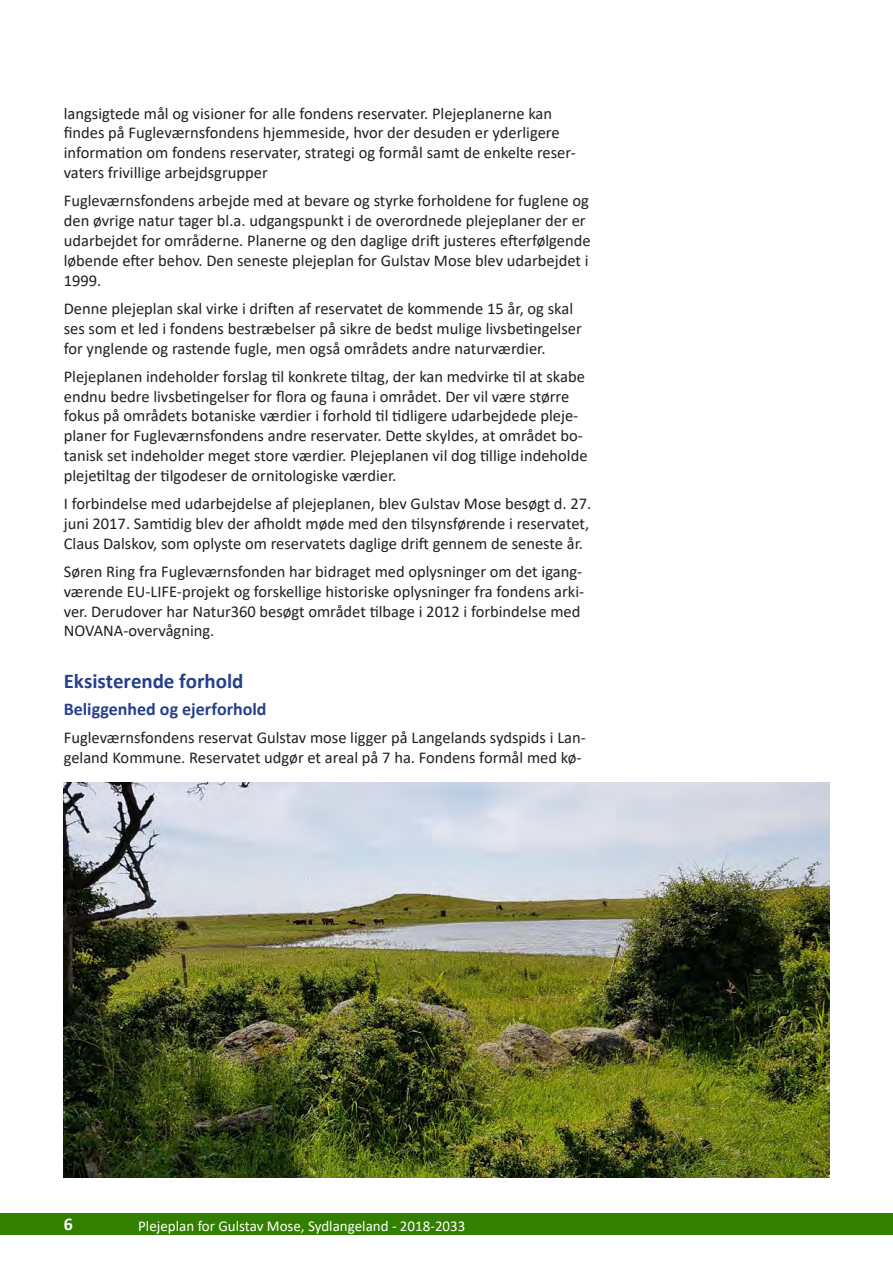
<style>
.page{position:relative;width:893px;height:1263px;background:#fff}
.page>*{position:absolute;margin:0;border:0;box-sizing:border-box;transform-origin:0 0}
.t1{font:700 21px "Calibri";color:#253f8e}
.t2{font:700 18px "Calibri";color:#253f8e}
.t3{font:700 18px "Calibri";color:#fff}
.t4{font:16.5px/19.8px "Calibri";color:#231f20}
.t5{font:15px "Calibri";color:#fff}
</style>
<div class="page">
<div style="left:0;top:1213px;width:893px;height:22px;background:#338000"></div>
<img style="left:64px;top:782px;width:765px;height:396px">
<p class="t4" style="left:64px;top:103px;width:513px">langsigtede mål og visioner for alle fondens reservater. Plejeplanerne kan findes på Fugleværnsfondens hjemmeside, hvor der desuden er yderligere information om fondens reservater, strategi og formål samt de enkelte reser&shy;vaters frivillige arbejdsgrupper</p>
<p class="t4" style="left:64px;top:191px;width:528px">Fugleværnsfondens arbejde med at bevare og styrke forholdene for fuglene og den øvrige natur tager bl.a. udgangspunkt i de overordnede plejeplaner der er udarbejdet for områderne. Planerne og den daglige drift justeres efterfølgende løbende efter behov. Den seneste plejeplan for Gulstav Mose blev udarbejdet i 1999.</p>
<p class="t4" style="left:64px;top:298px;width:519px">Denne plejeplan skal virke i driften af reservatet de kommende 15 år, og skal ses som et led i fondens bestræbelser på sikre de bedst mulige livsbetingelser for ynglende og rastende fugle, men også områdets andre naturværdier.</p>
<p class="t4" style="left:64px;top:366px;width:525px">Plejeplanen indeholder forslag til konkrete tiltag, der kan medvirke til at skabe endnu bedre livsbetingelser for flora og fauna i området. Der vil være større fokus på områdets botaniske værdier i forhold til tidligere udarbejdede pleje&shy;planer for Fugleværnsfondens andre reservater. Dette skyldes, at området bo&shy;tanisk set indeholder meget store værdier. Plejeplanen vil dog tillige indeholde plejetiltag der tilgodeser de ornitologiske værdier.</p>
<p class="t4" style="left:64px;top:493px;width:529px">I forbindelse med udarbejdelse af plejeplanen, blev Gulstav Mose besøgt d. 27. juni 2017. Samtidig blev der afholdt møde med den tilsynsførende i reservatet,<br>Claus Dalskov, som oplyste om reservatets daglige drift gennem de seneste år.</p>
<p class="t4" style="left:64px;top:561px;width:522px">Søren Ring fra Fugleværnsfonden har bidraget med oplysninger om det igang&shy;værende EU-LIFE-projekt og forskellige historiske oplysninger fra fondens arki&shy;ver. Derudover har Natur360 besøgt området tilbage i 2012 i forbindelse med NOVANA-overvågning.</p>
<p class="t1" style="left:64px;top:666px;width:181px">Eksisterende forhold</p>
<p class="t2" style="left:64px;top:696px;width:204px">Beliggenhed og ejerforhold</p>
<p class="t4" style="left:64px;top:727px;width:524px">Fugleværnsfondens reservat Gulstav mose ligger på Langelands sydspids i Lan&shy;geland Kommune. Reservatet udgør et areal på 7 ha. Fondens formål med kø-</p>
<p class="t3" style="left:64px;top:1212px;width:11px">6</p>
<p class="t5" style="left:138px;top:1215px;width:329px">Plejeplan for Gulstav Mose, Sydlangeland - 2018-2033</p>
</div>
